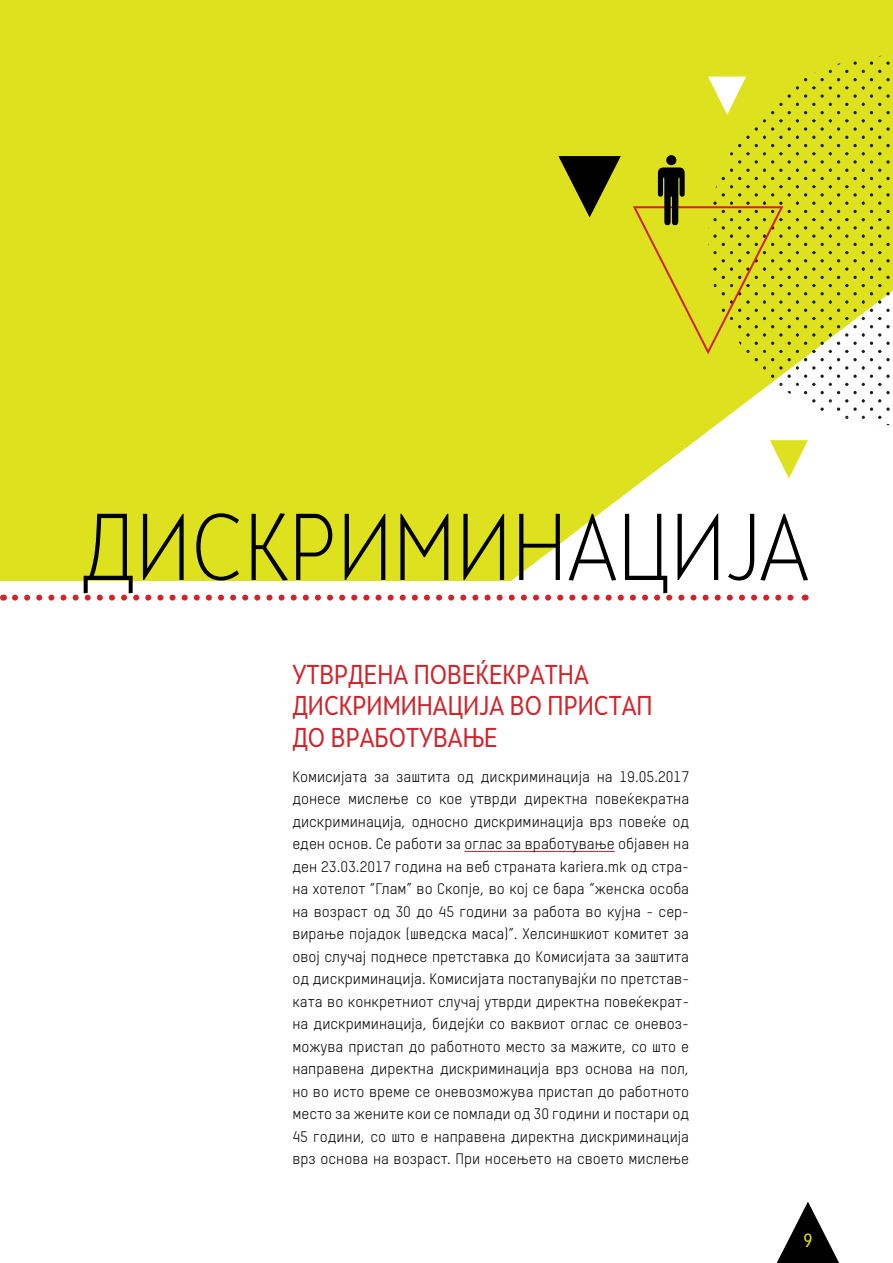
<style>
.page{position:relative;width:893px;height:1263px;background:#fff}
.page>*{position:absolute;margin:0;border:0;box-sizing:border-box;transform-origin:0 0}
.t1{font:300 88.5px "Skola Sans Cn";color:#000}
.t2{font:25.5px/31.5px "Skola Sans Cn";color:#d2232a}
.t3{font:18px "Skola Sans Cn";color:#dee21e}
.t4{font:15px/22.5px "Oxfam TSTARPRO";color:#000;text-align:justify}
</style>
<div class="page">
<svg style="left:777px;top:1201px;width:62px;height:62px"></svg>
<svg style="left:1px;top:0;width:892px;height:581px;background:#e1e435"></svg>
<hr style="left:0;top:0;width:1px;height:1263px;background:#dee21e">
<div style="left:0;top:581px;width:893px;height:359px;background:#fff"></div>
<svg style="left:558px;top:156px;width:63px;height:61px;background:#6f710e"></svg>
<svg style="left:15px;top:595px;width:779px;height:6px"></svg>
<svg style="left:0;top:594px;width:7px;height:669px"></svg>
<svg style="left:631px;top:56px;width:259px;height:369px;background:#d8da39"></svg>
<div style="left:666px;top:155px;width:10px;height:10px;background:#000;border-radius:50%"></div>
<hr style="left:464px;top:851px;width:151px;height:1px;background:#d2232a">
<svg style="left:770px;top:440px;width:38px;height:38px"></svg>
<h1 class="t1" style="left:82px;top:495px;width:729px">ДИСКРИМИНАЦИЈА</h1>
<h2 class="t2" style="left:292px;top:658px;width:362px">УТВРДЕНА ПОВЕЌЕКРАТНА<br>ДИСКРИМИНАЦИЈА ВО ПРИСТАП<br>ДО ВРАБОТУВАЊЕ</h2>
<p class="t4" style="left:292px;top:765px;width:398px">Комисијата за заштита од дискриминација на 19.05.2017 донесе мислење со кое утврди директна повеќекратна дискриминација, односно дискриминација врз повеќе од еден основ. Се работи за оглас за вработување објавен на ден 23.03.2017 година на веб страната kariera.mk од стра&shy;на хотелот “Глам” во Скопје, во кој се бара “женска особа на возраст од 30 до 45 години за работа во кујна - сер&shy;вирање појадок (шведска маса)”. Хелсиншкиот комитет за овој случај поднесе претставка до Комисијата за заштита од дискриминација. Комисијата постапувајќи по претстав&shy;ката во конкретниот случај утврди директна повеќекрат&shy;на дискриминација, бидејќи со ваквиот оглас се оневоз&shy;можува пристап до работното место за мажите, со што е направена директна дискриминација врз основа на пол, но во исто време се оневозможува пристап до работното место за жените кои се помлади од 30 години и постари од 45 години, со што е направена директна дискриминација врз основа на возраст. При носењето на своето мислење</p>
<p class="t3" style="left:803px;top:1230px;width:10px">9</p>
</div>
